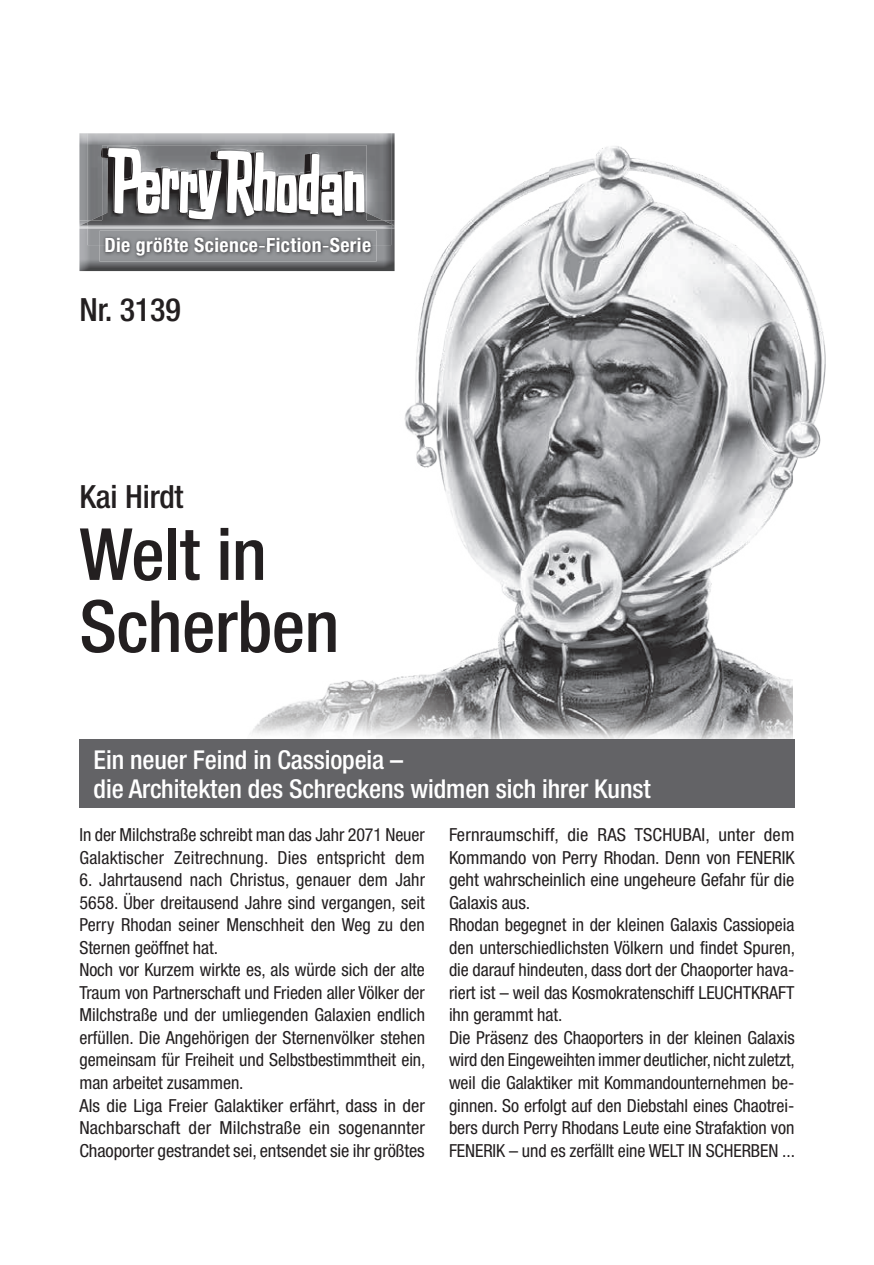
<style>
.page{position:relative;width:874px;height:1265px;background:#fff}
.page>*{position:absolute;margin:0;border:0;box-sizing:border-box;transform-origin:0 0}
.t1{font:500 condensed 72px/72px "Helvetica Neue LT Pro";letter-spacing:-.005em;color:#231f20}
.t2{font:500 condensed 32px "Helvetica Neue LT Pro";letter-spacing:-.005em;color:#231f20}
.t3{font:500 condensed 26px/29px "Helvetica Neue LT Pro";letter-spacing:-.005em;color:#fff}
.t4{font:700 condensed 19.8px "Helvetica Neue";letter-spacing:.02em;color:#fff}
.t5{font:condensed 18px/22.4px "Helvetica Neue LT Pro";letter-spacing:-.005em;color:#231f20}
</style>
<div class="page">
<img style="left:79px;top:133px;width:8px;height:87px">
<img style="left:79px;top:220px;width:145px;height:51px">
<img style="left:100px;top:245px;width:124px;height:16px">
<img style="left:105px;top:245px;width:119px;height:11px">
<img style="left:87px;top:133px;width:137px;height:112px">
<img style="left:80px;top:222px;width:7px;height:3px">
<img style="left:91px;top:213px;width:11px;height:7px">
<img style="left:87px;top:220px;width:15px;height:5px">
<svg style="left:100px;top:148px;width:2px;height:10px"></svg>
<img style="left:102px;top:145px;width:122px;height:3px">
<img style="left:107px;top:146px;width:48px;height:2px">
<img style="left:102px;top:148px;width:122px;height:77px">
<svg style="left:108px;top:148px;width:116px;height:72px"></svg>
<img style="left:224px;top:133px;width:568px;height:606px">
<img style="left:549px;top:136px;width:277px;height:440px">
<div style="left:79px;top:739px;width:715px;height:68px;background:#636366"></div>
<p class="t4" style="left:104px;top:233px;width:268px">Die größte Science Fiction Serie</p>
<p class="t4" style="left:258px;top:233px;width:9px">-</p>
<p class="t4" style="left:322px;top:233px;width:9px">-</p>
<h2 class="t2" style="left:79px;top:290px;width:103px">Nr. 3139</h2>
<h2 class="t2" style="left:79px;top:477px;width:106px">Kai Hirdt</h2>
<h1 class="t1" style="left:79px;top:517px;width:261px">Welt in<br>Scherben</h1>
<h3 class="t3" style="left:94px;top:744px;width:558px">Ein neuer Feind in Cassiopeia –<br>die Architekten des Schreckens widmen sich ihrer Kunst</h3>
<p class="t5" style="left:79px;top:823px;width:347px">In der Milchstraße schreibt man das Jahr 2071 Neuer<br>Galaktischer Zeitrechnung. Dies entspricht dem</p>
<p class="t5" style="left:79px;top:868px;width:347px">6. Jahrtausend nach Christus, genauer dem Jahr 5658. Über dreitausend Jahre sind vergangen, seit Perry Rhodan seiner Menschheit den Weg zu den Sternen geöffnet hat.<br>Noch vor Kurzem wirkte es, als würde sich der alte Traum von Partnerschaft und Frieden aller Völker der Milchstraße und der umliegenden Galaxien endlich erfüllen. Die Angehörigen der Sternenvölker stehen gemeinsam für Freiheit und Selbstbestimmtheit ein, man arbeitet zusammen.<br>Als die Liga Freier Galaktiker erfährt, dass in der Nachbarschaft der Milchstraße ein sogenannter Chaoporter gestrandet sei, entsendet sie ihr größtes</p>
<p class="t5" style="left:449px;top:823px;width:347px">Fernraumschiff, die RAS TSCHUBAI, unter dem Kommando von Perry Rhodan. Denn von FENERIK geht wahrscheinlich eine ungeheure Gefahr für die Galaxis aus.<br>Rhodan begegnet in der kleinen Galaxis Cassiopeia den unterschiedlichsten Völkern und findet Spuren, die darauf hindeuten, dass dort der Chaoporter hava&shy;riert ist – weil das Kosmokratenschiff LEUCHTKRAFT ihn gerammt hat.<br>Die Präsenz des Chaoporters in der kleinen Galaxis wird den Eingeweihten immer deutlicher, nicht zuletzt, weil die Galaktiker mit Kommandounternehmen be&shy;ginnen. So erfolgt auf den Diebstahl eines Chaotrei&shy;bers durch Perry Rhodans Leute eine Strafaktion von FENERIK – und es zerfällt eine WELT IN SCHERBEN ...</p>
</div>
